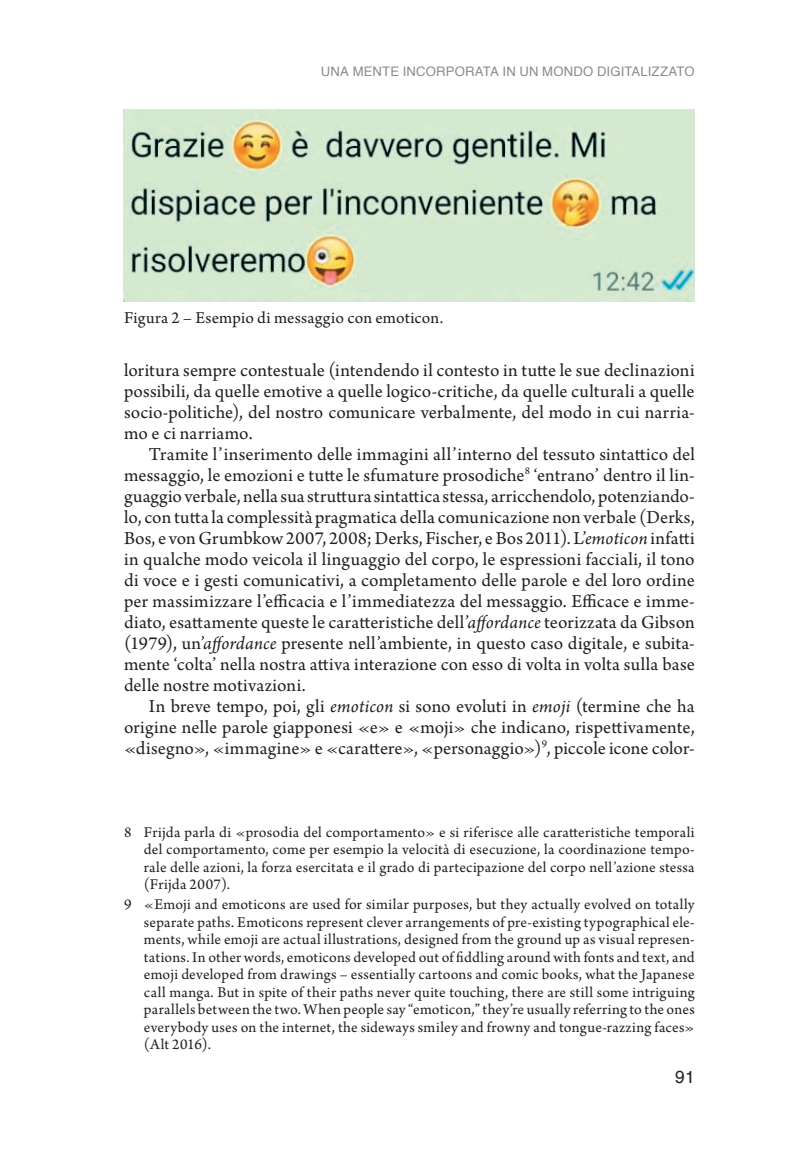
<style>
.page{position:relative;width:794px;height:1166px;background:#fff}
.page>*{position:absolute;margin:0;border:0;box-sizing:border-box;transform-origin:0 0}
.t1{font:19.25px/21px "Arno Pro";letter-spacing:.01em;color:#231f20;text-align:justify}
.t2{font:17.5px "Arno Pro";letter-spacing:.01em;color:#231f20}
.t3{font:17.5px "Helvetica";color:#231f20}
.t4{font:15.75px/17.5px "Arno Pro";letter-spacing:.015em;color:#231f20;text-align:justify}
.t5{font:13.12px "Helvetica";letter-spacing:.01em;color:#8a8c8f}
.s1{font-style:italic}
</style>
<div class="page">
<img style="left:123px;top:109px;width:571px;height:193px">
<p class="t5" style="left:321px;top:61px;width:375px">UNA MENTE INCORPORATA IN UN MONDO DIGITALIZZATO</p>
<p class="t2" style="left:124px;top:308px;width:321px">Figura 2 – Esempio di messaggio con emoticon.</p>
<p class="t1" style="left:124px;top:360px;width:572px">loritura sempre contestuale (intendendo il contesto in tutte le sue declinazioni possibili, da quelle emotive a quelle logico-critiche, da quelle culturali a quelle socio-politiche), del nostro comunicare verbalmente, del modo in cui narria&shy;mo e ci narriamo.</p>
<p class="t1" style="left:124px;top:444px;width:572px;text-indent:25px">Tramite l’inserimento delle immagini all’interno del tessuto sintattico del messaggio, le emozioni e tutte le sfumature prosodiche<sup>8</sup> ‘entrano’ dentro il lin&shy;guaggio verbale, nella sua struttura sintattica stessa, arricchendolo, potenziando&shy;lo, con tutta la complessità pragmatica della comunicazione non verbale (Derks, Bos, e von Grumbkow 2007, 2008; Derks, Fischer, e Bos 2011). L’<span class="s1">emoticon</span> infatti in qualche modo veicola il linguaggio del corpo, le espressioni facciali, il tono di voce e i gesti comunicativi, a completamento delle parole e del loro ordine per massimizzare l’efficacia e l’immediatezza del messaggio. Efficace e imme&shy;diato, esattamente queste le caratteristiche dell’<span class="s1">affordance</span> teorizzata da Gibson (1979), un’<span class="s1">affordance</span> presente nell’ambiente, in questo caso digitale, e subita&shy;mente ‘colta’ nella nostra attiva interazione con esso di volta in volta sulla base delle nostre motivazioni.</p>
<p class="t1" style="left:124px;top:696px;width:572px;text-indent:25px">In breve tempo, poi, gli <span class="s1">emoticon</span> si sono evoluti in <span class="s1">emoji</span> (termine che ha origine nelle parole giapponesi «e» e «moji» che indicano, rispettivamente, «disegno», «immagine» e «carattere», «personaggio»)<sup>9</sup>, piccole icone color-</p>
<p class="t4" style="left:144px;top:824px;width:552px;text-indent:-20px">8 Frijda parla di «prosodia del comportamento» e si riferisce alle caratteristiche temporali del comportamento, come per esempio la velocità di esecuzione, la coordinazione tempo&shy;rale delle azioni, la forza esercitata e il grado di partecipazione del corpo nell’azione stessa (Frijda 2007).</p>
<p class="t4" style="left:144px;top:897px;width:552px;text-indent:-20px">9 «Emoji and emoticons are used for similar purposes, but they actually evolved on totally separate paths. Emoticons represent clever arrangements of pre-existing typographical ele&shy;ments, while emoji are actual illustrations, designed from the ground up as visual represen&shy;tations. In other words, emoticons developed out of fiddling around with fonts and text, and emoji developed from drawings – essentially cartoons and comic books, what the Japanese call manga. But in spite of their paths never quite touching, there are still some intriguing parallels between the two. When people say “emoticon,” they’re usually referring to the ones everybody uses on the internet, the sideways smiley and frowny and tongue-razzing faces» (Alt 2016).</p>
<p class="t3" style="left:675px;top:1063px;width:21px">91</p>
</div>
